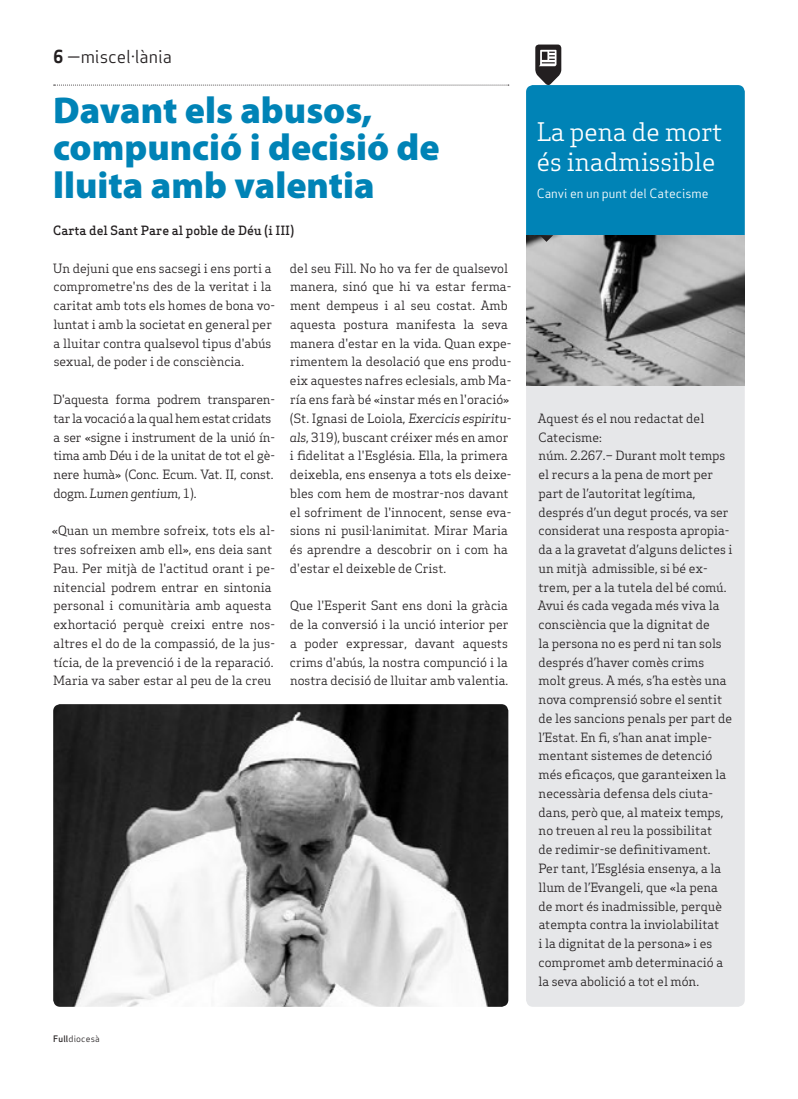
<style>
.page{position:relative;width:798px;height:1099px;background:#fff}
.page>*{position:absolute;margin:0;border:0;box-sizing:border-box;transform-origin:0 0}
.Titulars{font:900 37.5px/37.5px "Myriad Pro";color:#0083b6}
.Subtitol_Secció{font:25px/30px "Apex Serif";color:#fff}
.Capçalera{font:17.5px "Apex Sans Book T";color:#231f20}
.Text_General{font:12.5px/18.8px "Apex Serif";color:#231f20}
.Text_General-2{font:12.5px/18.8px "Apex Serif";letter-spacing:-.02em;color:#231f20}
.Autors{font:500 12.5px "Apex Serif";color:#231f20}
.Titulars-2{font:12.5px "Apex Sans Book T";color:#fff}
.Data_Peu{font:8.75px "Apex Sans Book T";letter-spacing:.02em;color:#231f20}
.s1{font-family:"Apex Sans Bold T"}
.s2{font-style:italic}
.s3{font-family:"Apex Sans Medium T"}
</style>
<div class="page">
<img style="left:53px;top:704px;width:455px;height:302px">
<div style="left:526px;top:85px;width:218px;height:921px;background:#e6e7e9;border-radius:7px"></div>
<div style="left:526px;top:85px;width:218px;height:150px;background:#0083b6"></div>
<img style="left:526px;top:235px;width:218px;height:150px">
<svg style="left:539px;top:235px;width:14px;height:7px"></svg>
<svg style="left:535px;top:45px;width:26px;height:41px"></svg>
<svg style="left:54px;top:85px;width:454px;height:1px"></svg>
<p class="Capçalera" style="left:53px;top:46px;width:120px"><span class="s1">6</span> —miscel·lània</p>
<p class="Titulars" style="left:53px;top:90px;width:321px">Davant els abusos,</p>
<p class="Titulars" style="left:53px;top:127px;width:388px">compunció i decisió de lluita amb valentia</p>
<p class="Autors" style="left:53px;top:223px;width:243px">Carta del Sant Pare al poble de Déu (i III)</p>
<p class="Text_General" style="left:53px;top:258px;width:223px">Un dejuni que ens sacsegi i ens porti a comprometre'ns des de la veritat i la caritat amb tots els homes de bona vo&shy;luntat i amb la societat en general per a lluitar contra qualsevol tipus d'abús sexual, de poder i de consciència.</p>
<p class="Text_General-2" style="left:53px;top:390px;width:223px">D'aquesta forma podrem transparen&shy;tar la vocació a la qual hem estat cridats a ser «signe i instrument de la unió ín&shy;tima amb Déu i de la unitat de tot el gè&shy;nere humà» (Conc. Ecum. Vat. II, const. dogm. <span class="s2">Lumen gentium</span>, 1).</p>
<p class="Text_General" style="left:52px;top:521px;width:224px">«Quan un membre sofreix, tots els al&shy;tres sofreixen amb ell», ens deia sant Pau. Per mitjà de l'actitud orant i pe&shy;nitencial podrem entrar en sintonia personal i comunitària amb aquesta exhortació perquè creixi entre nos&shy;altres el do de la compassió, de la jus&shy;tícia, de la prevenció i de la reparació.<br>Maria va saber estar al peu de la creu</p>
<p class="Text_General" style="left:290px;top:258px;width:223px">del seu Fill. No ho va fer de qualsevol manera, sinó que hi va estar ferma&shy;ment dempeus i al seu costat. Amb aquesta postura manifesta la seva manera d'estar en la vida. Quan expe&shy;rimentem la desolació que ens produ&shy;eix aquestes nafres eclesials, amb Ma&shy;ría ens farà bé «instar més en l'oració» (St. Ignasi de Loiola, <span class="s2">Exercicis espiritu&shy;als</span>, 319), buscant créixer més en amor i fidelitat a l'Església. Ella, la primera deixebla, ens ensenya a tots els deixe&shy;bles com hem de mostrar-nos davant el sofriment de l'innocent, sense eva&shy;sions ni pusil·lanimitat. Mirar Maria és aprendre a descobrir on i com ha d'estar el deixeble de Crist.</p>
<p class="Text_General" style="left:290px;top:596px;width:220px;text-align:justify">Que l'Esperit Sant ens doni la gràcia de la conversió i la unció interior per a poder expressar, davant aquests crims d'abús, la nostra compunció i la nostra decisió de lluitar amb valentia.</p>
<p class="Data_Peu" style="left:53px;top:1032px;width:48px"><span class="s3">Full</span>diocesà</p>
<p class="Subtitol_Secció" style="left:536px;top:117px;width:187px">La pena de mort és inadmissible</p>
<p class="Titulars-2" style="left:536px;top:185px;width:173px">Canvi en un punt del Catecisme</p>
<p class="Text_General" style="left:537px;top:408px;width:168px">Aquest és el nou redactat del<br>Catecisme:</p>
<p class="Text_General" style="left:537px;top:446px;width:196px">núm. 2.267.– Durant molt temps el recurs a la pena de mort per part de l’autoritat legítima, després d’un degut procés, va ser considerat una resposta apropia&shy;da a la gravetat d’alguns delictes i un mitjà admissible, si bé ex&shy;trem, per a la tutela del bé comú.<br>Avui és cada vegada més viva la consciència que la dignitat de<br>la persona no es perd ni tan sols després d’haver comès crims molt greus. A més, s’ha estès una nova comprensió sobre el sentit de les sancions penals per part de l’Estat. En fi, s’han anat imple&shy;mentant sistemes de detenció més eficaços, que garanteixen la necessària defensa dels ciuta&shy;dans, però que, al mateix temps, no treuen al reu la possibilitat<br>de redimir-se definitivament.<br>Per tant, l’Església ensenya, a la llum de l’Evangeli, que «la pena de mort és inadmissible, perquè atempta contra la inviolabilitat<br>i la dignitat de la persona» i es compromet amb determinació a la seva abolició a tot el món.</p>
</div>
